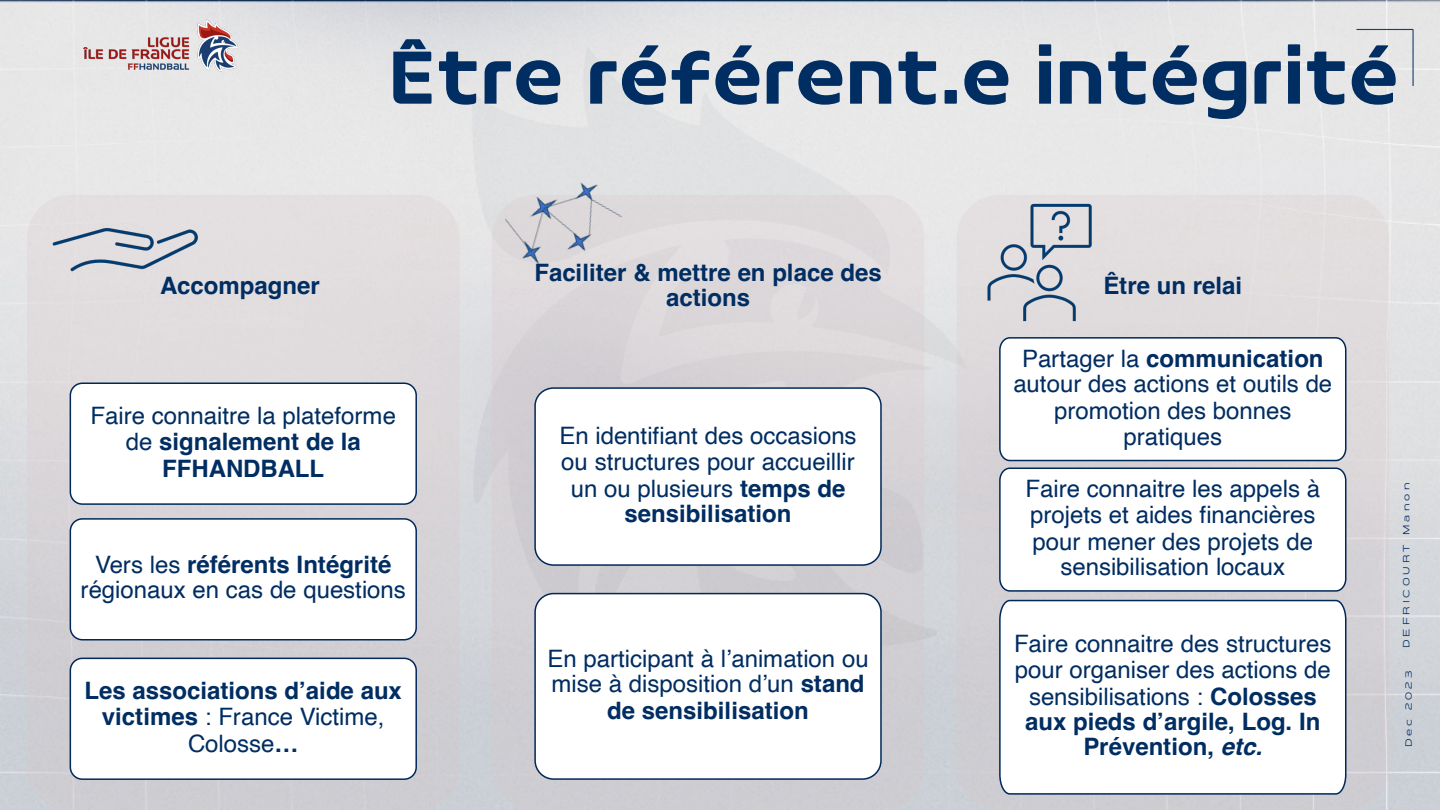
<style>
.page{position:relative;width:1440px;height:810px;background:#fff}
.page>*{position:absolute;margin:0;border:0;box-sizing:border-box;transform-origin:0 0}
.t1{font:72px "FF Hand V";letter-spacing:-.01em;color:#002d62}
.t2{font:24px/26px "Helvetica";color:#002d62;text-align:center}
.t3{font:700 24px/26.1px "Helvetica";color:#002d62;text-align:center}
.t4{font:9px "Matrice";letter-spacing:.34em;color:#002d62}
.s1{font-weight:700}
.s2{font-weight:400}
.s3{font-weight:700;font-style:italic}
</style>
<div class="page">
<img style="left:0;top:0;width:1440px;height:810px">
<img style="left:473px;top:46px;width:494px;height:629px">
<img style="left:84px;top:19px;width:153px;height:52px">
<div style="left:27px;top:195px;width:432px;height:615px;background:#dac4c6;border-radius:43px;opacity:.23"></div>
<div style="left:70px;top:383px;width:346px;height:121px;background:#fff;border-radius:12px"></div>
<div style="left:70px;top:383px;width:347px;height:122px;border:2px solid #002858;border-radius:12px"></div>
<div style="left:70px;top:519px;width:346px;height:121px;background:#fff;border-radius:12px"></div>
<div style="left:70px;top:518px;width:347px;height:123px;border:2px solid #002858;border-radius:12px"></div>
<div style="left:70px;top:658px;width:346px;height:121px;background:#fff;border-radius:12px"></div>
<div style="left:70px;top:658px;width:347px;height:122px;border:2px solid #002858;border-radius:12px"></div>
<div style="left:492px;top:195px;width:432px;height:615px;background:#d7d3d6;border-radius:43px"></div>
<div style="left:535px;top:388px;width:346px;height:177px;background:#fff;border-radius:18px"></div>
<div style="left:534px;top:387px;width:348px;height:179px;border:2px solid #002858;border-radius:18px"></div>
<div style="left:535px;top:594px;width:346px;height:185px;background:#fff;border-radius:19px"></div>
<div style="left:534px;top:593px;width:348px;height:187px;border:2px solid #002858;border-radius:19px"></div>
<div style="left:957px;top:195px;width:432px;height:615px;background:#dac4c6;border-radius:43px;opacity:.23"></div>
<svg style="left:998px;top:336px;width:349px;height:256px"></svg>
<svg style="left:998px;top:599px;width:349px;height:196px"></svg>
<hr style="left:1357px;top:29px;width:56px;height:1px;background:#1a3e71">
<hr style="left:1412px;top:29px;width:2px;height:57px;background:#1a3e71">
<img style="left:37px;top:162px;width:175px;height:175px">
<img style="left:496px;top:163px;width:133px;height:90px">
<div style="left:496px;top:253px;width:108px;height:29px;background:#e0dcde"></div>
<img style="left:629px;top:163px;width:1px;height:32px">
<img style="left:604px;top:193px;width:25px;height:76px">
<img style="left:970px;top:193px;width:140px;height:139px">
<p class="t3" style="left:160px;top:274px;width:161px">Accompagner</p>
<h1 class="t1" style="left:391px;top:46px;width:1012px">Être référent.e intégrité</h1>
<p class="t3" style="left:534px;top:262px;width:349px;line-height:25.2px">Faciliter &amp; mettre en place des actions</p>
<p class="t3" style="left:1103px;top:274px;width:140px">Être un relai</p>
<p class="t2" style="left:91px;top:404px;width:307px">Faire connaitre la plateforme de <span class="s1">signalement de la<br>FFHANDBALL</span></p>
<p class="t2" style="left:81px;top:554px;width:327px;line-height:25.5px">Vers les <span class="s1">référents Intégrité </span>régionaux en cas de questions</p>
<p class="t3" style="left:85px;top:680px;width:319px">Les associations d’aide aux victimes <span class="s2">: France Victime,<br>Colosse</span>…</p>
<p class="t2" style="left:559px;top:425px;width:299px">En identifiant des occasions ou structures pour accueillir un ou plusieurs <span class="s1">temps de sensibilisation</span></p>
<p class="t2" style="left:547px;top:647px;width:323px">En participant à l’animation ou mise à disposition d’un <span class="s1">stand de sensibilisation</span></p>
<p class="t2" style="left:1013px;top:347px;width:320px">Partager la <span class="s1">communication </span>autour des actions et outils de promotion des bonnes pratiques</p>
<p class="t2" style="left:1026px;top:478px;width:296px">Faire connaitre les appels à projets et aides financières pour mener des projets de sensibilisation locaux</p>
<p class="t2" style="left:1014px;top:633px;width:319px">Faire connaitre des structures pour organiser des actions de sensibilisations : <span class="s1">Colosses aux pieds d’argile, Log. In<br>Prévention,</span> <span class="s3">etc.</span></p>
<p class="t4" style="left:1403px;top:648px;width:167px;rotate:-90deg">DEFRICOURT Manon</p>
<p class="t4" style="left:1405px;top:747px;width:78px;rotate:-90deg">Dec 2023</p>
</div>
